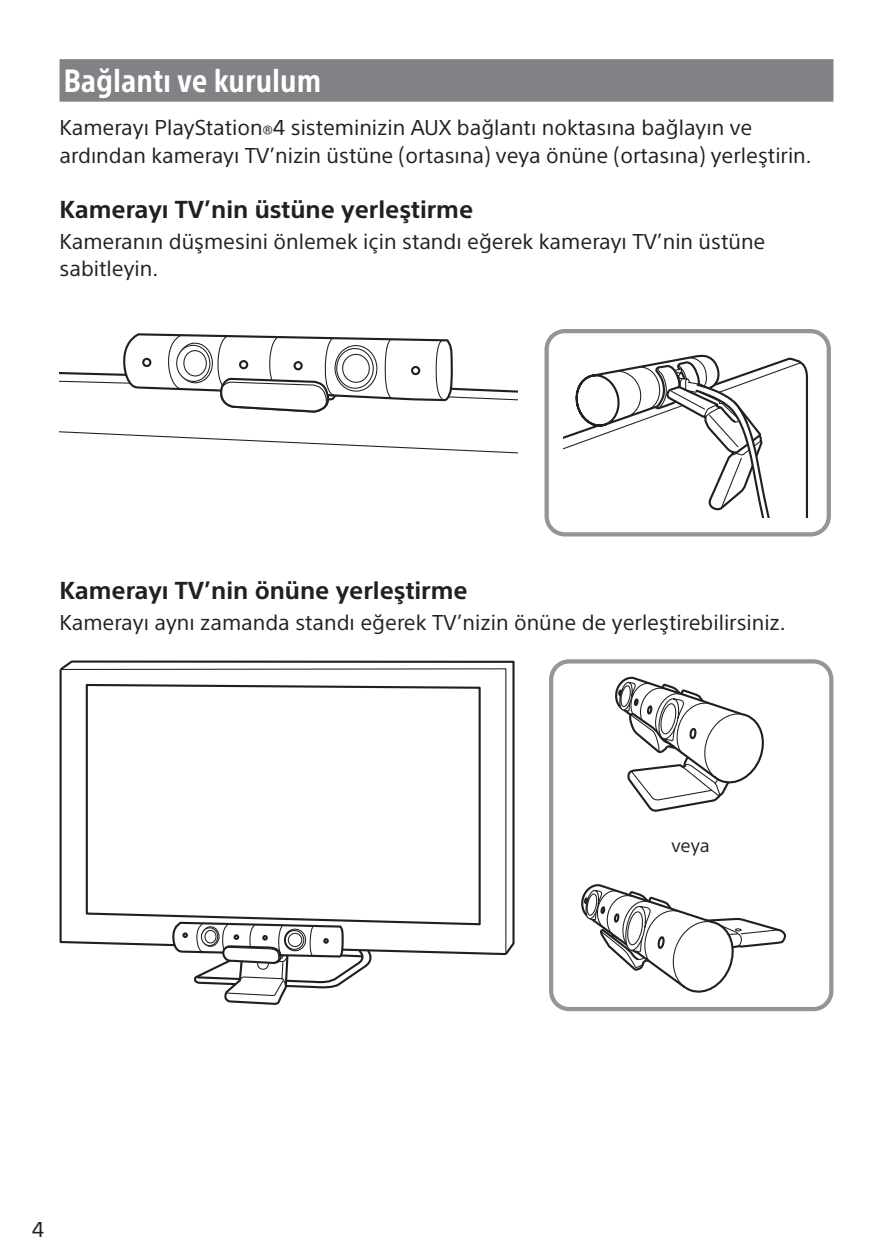
<style>
.page{position:relative;width:893px;height:1259px;background:#fff}
.page>*{position:absolute;margin:0;border:0;box-sizing:border-box;transform-origin:0 0}
.t1{font:700 condensed 31.5px "SST";color:#fff}
.t2{font:700 24px "SST";color:#231f20}
.t3{font:21px/27px "SST";color:#231f20}
.t4{font:18px "SST";color:#231f20}
</style>
<div class="page">
<div style="left:60px;top:59px;width:773px;height:43px;background:#808285"></div>
<svg style="left:127px;top:334px;width:324px;height:10px"></svg>
<svg style="left:60px;top:344px;width:458px;height:110px"></svg>
<div style="left:544px;top:329px;width:287px;height:207px;border:4px solid #939598;border-radius:18px"></div>
<svg style="left:563px;top:354px;width:245px;height:164px"></svg>
<svg style="left:62px;top:660px;width:453px;height:293px"></svg>
<svg style="left:60px;top:668px;width:447px;height:287px"></svg>
<svg style="left:85px;top:683px;width:397px;height:243px"></svg>
<svg style="left:170px;top:922px;width:204px;height:83px"></svg>
<div style="left:549px;top:659px;width:284px;height:352px;border:4px solid #939598;border-radius:18px"></div>
<svg style="left:615px;top:676px;width:149px;height:136px"></svg>
<svg style="left:581px;top:884px;width:204px;height:109px"></svg>
<h1 class="t1" style="left:64px;top:62px;width:259px">Bağlantı ve kurulum</h1>
<p class="t3" style="left:60px;top:114px;width:754px">Kamerayı PlayStation®4 sisteminizin AUX bağlantı noktasına bağlayın ve ardından kamerayı TV’nizin üstüne (ortasına) veya önüne (ortasına) yerleştirin.</p>
<p class="t2" style="left:60px;top:195px;width:415px">Kamerayı TV’nin üstüne yerleştirme</p>
<p class="t3" style="left:60px;top:228px;width:707px">Kameranın düşmesini önlemek için standı eğerek kamerayı TV’nin üstüne sabitleyin.</p>
<p class="t2" style="left:60px;top:576px;width:410px">Kamerayı TV’nin önüne yerleştirme</p>
<p class="t3" style="left:60px;top:608px;width:728px">Kamerayı aynı zamanda standı eğerek TV’nizin önüne de yerleştirebilirsiniz.</p>
<p class="t4" style="left:671px;top:834px;width:40px">veya</p>
<p class="t3" style="left:32px;top:1216px;width:14px">4</p>
</div>
